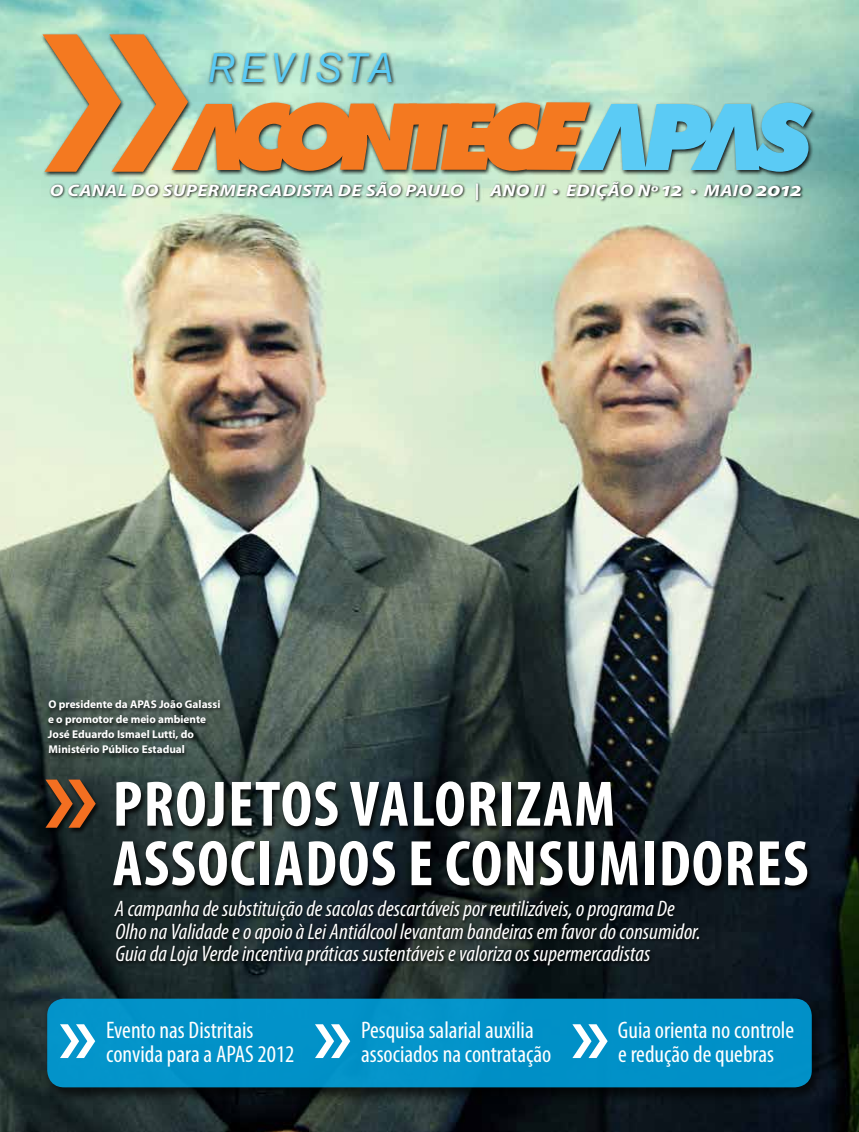
<style>
.page{position:relative;width:859px;height:1132px;background:#fff}
.page>*{position:absolute;margin:0;border:0;box-sizing:border-box;transform-origin:0 0}
.t1{font:700 condensed 64.8px/59.4px "Myriad Pro";letter-spacing:.02em;color:#fff}
.t2{font:italic 40.65px "Akzidenz Grotesk BE";letter-spacing:.12em;color:#5bcbf5}
.t3{font:condensed 24px/24px "Myriad Pro";color:#fff}
.t4{font:italic condensed 22.5px/22.5px "Myriad Pro";color:#fff}
.t5{font:italic 700 16.65px "Myriad Pro";letter-spacing:.02em;color:#fff;scale:1.18 1}
.t6{font:700 11.25px/14.9px "Myriad Pro";color:#fff}
.s1{font-size:20.4px}
</style>
<div class="page">
<img style="left:0;top:0;width:859px;height:1131px">
<div style="left:44px;top:778px;width:57px;height:55px;background:#000;opacity:.75"></div>
<svg style="left:45px;top:779px;width:51px;height:48px;background:#784523"></svg>
<div style="left:111px;top:780px;width:703px;height:113px;background:#000;opacity:.9"></div>
<div style="left:49px;top:180px;width:754px;height:23px;background:#000;opacity:.9"></div>
<div style="left:113px;top:898px;width:590px;height:71px;background:#000;opacity:.9"></div>
<div style="left:42px;top:996px;width:783px;height:107px;background:#000;opacity:.75"></div>
<div style="left:47px;top:998px;width:765px;height:88px;background:#0191c8;border-radius:17px"></div>
<svg style="left:315px;top:1024px;width:35px;height:33px"></svg>
<svg style="left:60px;top:1024px;width:35px;height:33px"></svg>
<svg style="left:572px;top:1024px;width:36px;height:33px"></svg>
<div style="left:46px;top:698px;width:179px;height:60px;background:#000;opacity:.75"></div>
<div style="left:40px;top:33px;width:777px;height:145px;background:#000;opacity:.9"></div>
<svg style="left:42px;top:34px;width:770px;height:138px;background:#b7b897"></svg>
<h2 class="t2" style="left:207px;top:43px;width:192px">REVISTA</h2>
<p class="t5" style="left:50px;top:179px;width:639px">O CANAL DO SUPERMERCADISTA DE SÃO PAULO | ANO II • EDIÇÃO Nº <span class="s1">12</span> • MAIO <span class="s1">2012</span></p>
<p class="t6" style="left:48px;top:696px;width:174px">O presidente da APAS João Galassi e o promotor de meio ambiente<br>José Eduardo Ismael Lutti, do<br>Ministério Público Estadual</p>
<h1 class="t1" style="left:113px;top:772px;width:697px">PROJETOS VALORIZAM<br>ASSOCIADOS E CONSUMIDORES</h1>
<p class="t4" style="left:115px;top:896px;width:587px">A campanha de substituição de sacolas descartáveis por reutilizáveis, o programa De<br>Olho na Validade e o apoio à Lei Antiálcool levantam bandeiras em favor do consumidor.<br>Guia da Loja Verde incentiva práticas sustentáveis e valoriza os supermercadistas</p>
<p class="t3" style="left:106px;top:1017px;width:190px">Evento nas Distritais convida para a APAS 2012</p>
<p class="t3" style="left:618px;top:1017px;width:178px">Guia orienta no controle e redução de quebras</p>
<p class="t3" style="left:361px;top:1017px;width:192px">Pesquisa salarial auxilia associados na contratação</p>
</div>
